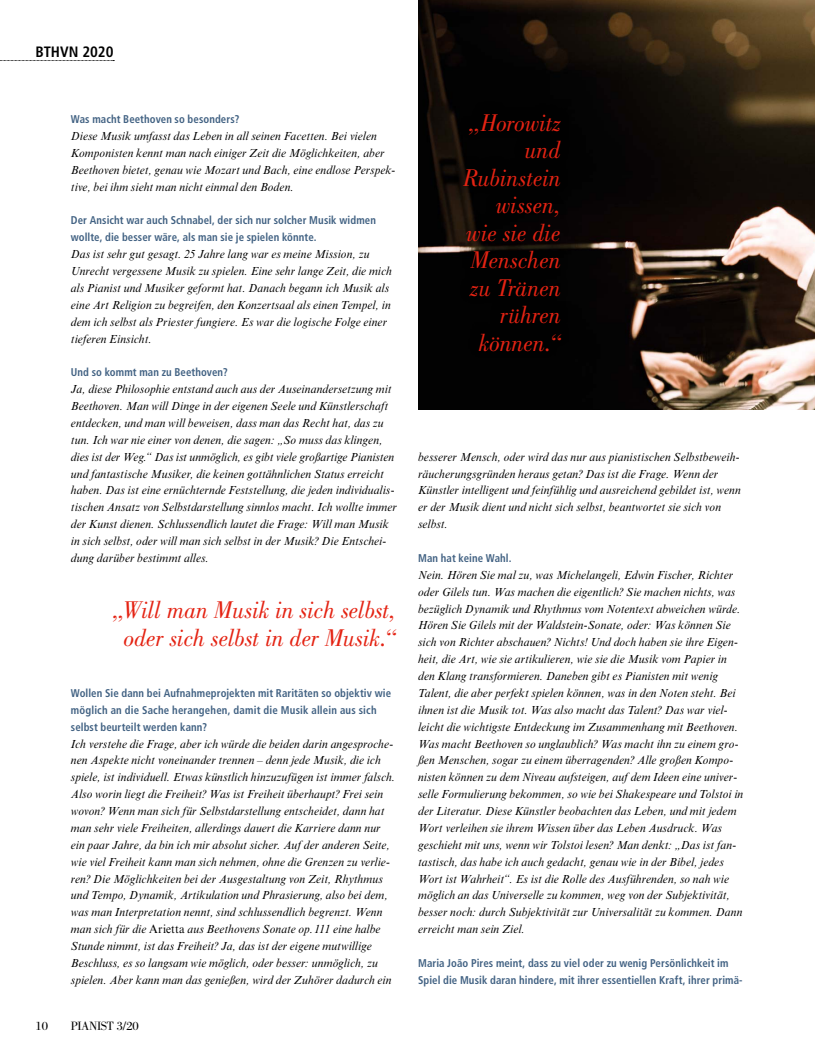
<style>
.page{position:relative;width:815px;height:1063px;background:#fff}
.page>*{position:absolute;margin:0;border:0;box-sizing:border-box;transform-origin:0 0}
.t1{font:italic 25px/27.5px "Bodoni Std";letter-spacing:-.01em;color:#e42313;text-align:right;scale:.96 1}
.t2{font:700 condensed 15px "Frutiger LT Std";color:#000}
.t3{font:12.5px "Bodoni Std";letter-spacing:-.03em;color:#000}
.t4{font:italic 11.88px/16.9px "Times New Roman MT Std";letter-spacing:.01em;color:#000;scale:.96 1}
.t5{font:700 condensed 11.25px/16.9px "Frutiger LT Std";letter-spacing:.01em;color:#426283;scale:.96 1}
.s1{font-style:normal}
</style>
<div class="page">
<img style="left:418px;top:0;width:397px;height:410px">
<div style="left:453px;top:99px;width:118px;height:260px;background:#000"></div>
<svg style="left:0;top:60px;width:114px;height:1px"></svg>
<p class="t2" style="left:35px;top:43px;width:80px">BTHVN 2020</p>
<p class="t5" style="left:71px;top:111px;width:177px">Was macht Beethoven so besonders?</p>
<p class="t4" style="left:71px;top:128px;width:339px">Diese Musik umfasst das Leben in all seinen Facetten. Bei vielen Komponisten kennt man nach einiger Zeit die Möglichkeiten, aber Beethoven bietet, genau wie Mozart und Bach, eine endlose Perspek&shy;tive, bei ihm sieht man nicht einmal den Boden.</p>
<p class="t5" style="left:71px;top:212px;width:319px">Der Ansicht war auch Schnabel, der sich nur solcher Musik widmen wollte, die besser wäre, als man sie je spielen könnte.</p>
<p class="t4" style="left:71px;top:246px;width:336px">Das ist sehr gut gesagt. 25 Jahre lang war es meine Mission, zu Unrecht vergessene Musik zu spielen. Eine sehr lange Zeit, die mich als Pianist und Musiker geformt hat. Danach begann ich Musik als eine Art Religion zu begreifen, den Konzertsaal als einen Tempel, in dem ich selbst als Priester fungiere. Es war die logische Folge einer tieferen Einsicht.</p>
<p class="t5" style="left:71px;top:364px;width:165px">Und so kommt man zu Beethoven?</p>
<p class="t4" style="left:71px;top:381px;width:341px">Ja, diese Philosophie entstand auch aus der Auseinandersetzung mit Beethoven. Man will Dinge in der eigenen Seele und Künstlerschaft entdecken, und man will beweisen, dass man das Recht hat, das zu tun. Ich war nie einer von denen, die sagen: „So muss das klingen, dies ist der Weg.“ Das ist unmöglich, es gibt viele großartige Pianisten und fantastische Musiker, die keinen gottähnlichen Status erreicht haben. Das ist eine ernüchternde Feststellung, die jeden individualis&shy;tischen Ansatz von Selbstdarstellung sinnlos macht. Ich wollte immer der Kunst dienen. Schlussendlich lautet die Frage: Will man Musik in sich selbst, oder will man sich selbst in der Musik? Die Entschei&shy;dung darüber bestimmt alles.</p>
<h1 class="t1" style="left:113px;top:596px;width:296px;text-align:center">„Will man Musik in sich selbst, oder sich selbst in der Musik.“</h1>
<p class="t5" style="left:71px;top:685px;width:335px">Wollen Sie dann bei Aufnahmeprojekten mit Raritäten so objektiv wie möglich an die Sache herangehen, damit die Musik allein aus sich selbst beurteilt werden kann?</p>
<p class="t4" style="left:71px;top:735px;width:340px">Ich verstehe die Frage, aber ich würde die beiden darin angesproche&shy;nen Aspekte nicht voneinander trennen – denn jede Musik, die ich spiele, ist individuell. Etwas künstlich hinzuzufügen ist immer falsch.<br>Also worin liegt die Freiheit? Was ist Freiheit überhaupt? Frei sein wovon? Wenn man sich für Selbstdarstellung entscheidet, dann hat man sehr viele Freiheiten, allerdings dauert die Karriere dann nur ein paar Jahre, da bin ich mir absolut sicher. Auf der anderen Seite, wie viel Freiheit kann man sich nehmen, ohne die Grenzen zu verlie&shy;ren? Die Möglichkeiten bei der Ausgestaltung von Zeit, Rhythmus und Tempo, Dynamik, Artikulation und Phrasierung, also bei dem, was man Interpretation nennt, sind schlussendlich begrenzt. Wenn man sich für die <span class="s1">Arietta</span> aus Beethovens Sonate op.111 eine halbe Stunde nimmt, ist das Freiheit? Ja, das ist der eigene mutwillige Beschluss, es so langsam wie möglich, oder besser: unmöglich, zu spielen. Aber kann man das genießen, wird der Zuhörer dadurch ein</p>
<p class="t3" style="left:35px;top:1019px;width:14px">10</p>
<p class="t3" style="left:71px;top:1019px;width:69px">PIANIST 3/20</p>
<h1 class="t1" style="left:463px;top:109px;width:103px">„Horowitz und<br>Rubinstein wissen, wie sie die<br>Menschen zu Tränen rühren können.“</h1>
<p class="t4" style="left:418px;top:448px;width:338px">besserer Mensch, oder wird das nur aus pianistischen Selbstbeweih&shy;räucherungsgründen heraus getan? Das ist die Frage. Wenn der Künstler intelligent und feinfühlig und ausreichend gebildet ist, wenn er der Musik dient und nicht sich selbst, beantwortet sie sich von selbst.</p>
<p class="t5" style="left:418px;top:550px;width:99px">Man hat keine Wahl.</p>
<p class="t4" style="left:418px;top:566px;width:340px">Nein. Hören Sie mal zu, was Michelangeli, Edwin Fischer, Richter oder Gilels tun. Was machen die eigentlich? Sie machen nichts, was bezüglich Dynamik und Rhythmus vom Notentext abweichen würde.<br>Hören Sie Gilels mit der Waldstein-Sonate, oder: Was können Sie sich von Richter abschauen? Nichts! Und doch haben sie ihre Eigen&shy;heit, die Art, wie sie artikulieren, wie sie die Musik vom Papier in den Klang transformieren. Daneben gibt es Pianisten mit wenig Talent, die aber perfekt spielen können, was in den Noten steht. Bei ihnen ist die Musik tot. Was also macht das Talent? Das war viel&shy;leicht die wichtigste Entdeckung im Zusammenhang mit Beethoven.<br>Was macht Beethoven so unglaublich? Was macht ihn zu einem gro&shy;ßen Menschen, sogar zu einem überragenden? Alle großen Kompo&shy;nisten können zu dem Niveau aufsteigen, auf dem Ideen eine univer&shy;selle Formulierung bekommen, so wie bei Shakespeare und Tolstoi in der Literatur. Diese Künstler beobachten das Leben, und mit jedem Wort verleihen sie ihrem Wissen über das Leben Ausdruck. Was geschieht mit uns, wenn wir Tolstoi lesen? Man denkt: „Das ist fan&shy;tastisch, das habe ich auch gedacht, genau wie in der Bibel, jedes Wort ist Wahrheit“. Es ist die Rolle des Ausführenden, so nah wie möglich an das Universelle zu kommen, weg von der Subjektivität, besser noch: durch Subjektivität zur Universalität zu kommen. Dann erreicht man sein Ziel.</p>
<p class="t5" style="left:418px;top:955px;width:340px">Maria João Pires meint, dass zu viel oder zu wenig Persönlichkeit im<br>Spiel die Musik daran hindere, mit ihrer essentiellen Kraft, ihrer primä-</p>
</div>
